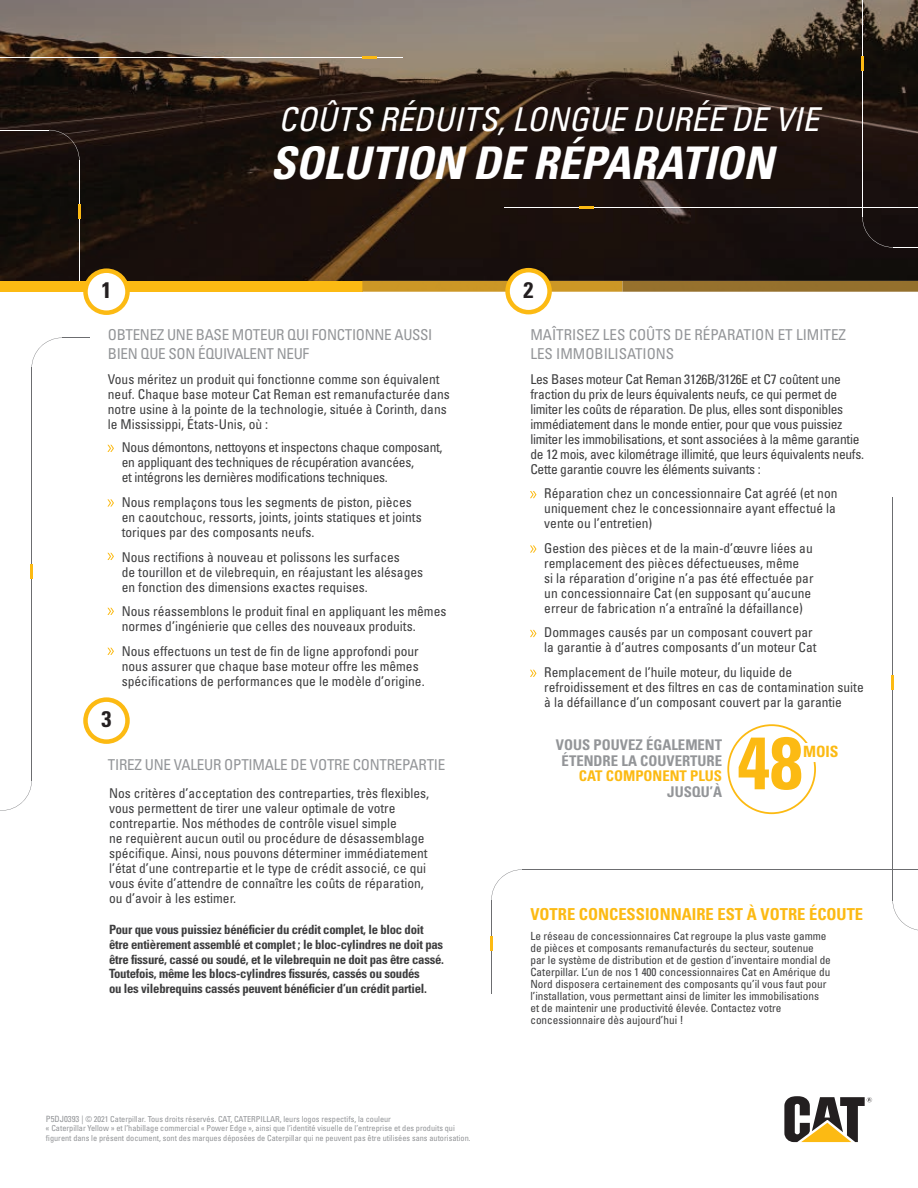
<style>
.page{position:relative;width:918px;height:1188px;background:#fff}
.page>*{position:absolute;margin:0;border:0;box-sizing:border-box;transform-origin:0 0}
.t1{font:700 condensed 74.1px "Univers LT Std";color:#fcba13}
.t2{font:italic 700 condensed 45px "Univers LT Std";color:#fff}
.t3{font:italic condensed 32.85px "Univers LT Std";color:#fff}
.t4{font:700 condensed 22.5px "Univers LT Std";color:#231f20}
.t5{font:700 condensed 16.5px "Univers LT Std";color:#fcba13}
.t6{font:700 condensed 15.6px "Univers LT Std";color:#fcba13}
.t7{font:condensed 15px/19.5px "Univers LT Std";letter-spacing:-.015em;color:#939598}
.t8{font:700 condensed 14.7px/15.5px "Univers LT Std";color:#939598;text-align:center}
.t9{font:700 condensed 14.7px "Univers LT Std";color:#fcba13}
.t10{font:condensed 13.5px/15px "Univers LT Std";color:#3e3e3f}
.t11{font:condensed 13.5px/15px "Univers LT Std";letter-spacing:-.02em;color:#3e3e3f}
.t12{font:700 condensed 12.75px/15px "Univers LT Std";letter-spacing:-.02em;color:#3e3e3f}
.t13{font:condensed 11.25px/12px "Univers LT Std";color:#3e3e3f}
.t14{font:condensed 8.25px/9.9px "Univers LT Std";color:#939598}
.s1{font-size:8.7px}
</style>
<div class="page">
<img style="left:0;top:0;width:918px;height:281px">
<hr style="left:0;top:57px;width:402px;height:1px;background:#fff">
<hr style="left:504px;top:207px;width:414px;height:1px;background:#fff">
<hr style="left:579px;top:206px;width:14px;height:3px;background:#fcba13">
<hr style="left:362px;top:56px;width:14px;height:3px;background:#fcba13">
<svg style="left:784px;top:1096px;width:88px;height:46px"></svg>
<div style="left:0;top:281px;width:362px;height:11px;background:#fcba13"></div>
<img style="left:362px;top:281px;width:556px;height:11px">
<div style="left:862px;top:217px;width:56px;height:31px;background:#150d0d"></div>
<hr style="left:862px;top:0;width:1px;height:217px;background:#fff">
<hr style="left:861px;top:56px;width:3px;height:14px;background:#fcba13">
<svg style="left:49px;top:130px;width:31px;height:31px"></svg>
<hr style="left:79px;top:161px;width:1px;height:120px;background:#fff">
<hr style="left:0;top:130px;width:48px;height:1px;background:#fff">
<hr style="left:78px;top:205px;width:3px;height:14px;background:#fcba13">
<svg style="left:83px;top:268px;width:47px;height:47px"></svg>
<svg style="left:107px;top:499px;width:7px;height:8px"></svg>
<svg style="left:107px;top:553px;width:7px;height:7px"></svg>
<svg style="left:107px;top:608px;width:7px;height:7px"></svg>
<svg style="left:107px;top:648px;width:7px;height:7px"></svg>
<svg style="left:107px;top:445px;width:7px;height:7px"></svg>
<svg style="left:83px;top:697px;width:47px;height:47px"></svg>
<svg style="left:505px;top:268px;width:47px;height:46px"></svg>
<svg style="left:530px;top:491px;width:7px;height:7px"></svg>
<svg style="left:530px;top:545px;width:7px;height:8px"></svg>
<svg style="left:530px;top:630px;width:7px;height:7px"></svg>
<svg style="left:530px;top:670px;width:7px;height:7px"></svg>
<hr style="left:522px;top:869px;width:396px;height:1px;background:#6c6d70">
<svg style="left:893px;top:903px;width:25px;height:28px"></svg>
<hr style="left:893px;top:497px;width:1px;height:403px;background:#6c6d70">
<hr style="left:491px;top:900px;width:1px;height:94px;background:#6c6d70">
<svg style="left:491px;top:869px;width:31px;height:31px"></svg>
<hr style="left:490px;top:937px;width:3px;height:14px;background:#fcba13">
<hr style="left:891px;top:675px;width:3px;height:14px;background:#fcba13">
<svg style="left:727px;top:724px;width:89px;height:90px"></svg>
<div style="left:803px;top:743px;width:22px;height:19px;background:#fff"></div>
<svg style="left:32px;top:338px;width:28px;height:27px"></svg>
<svg style="left:0;top:780px;width:32px;height:31px"></svg>
<hr style="left:32px;top:367px;width:1px;height:414px;background:#6c6d70">
<hr style="left:30px;top:564px;width:3px;height:14px;background:#fcba13">
<h3 class="t4" style="left:102px;top:277px;width:11px">1</h3>
<h3 class="t3" style="left:279px;top:99px;width:542px">COÛTS RÉDUITS, LONGUE DURÉE DE VIE</h3>
<h2 class="t2" style="left:270px;top:136px;width:504px">SOLUTION DE RÉPARATION</h2>
<h3 class="t4" style="left:524px;top:276px;width:11px">2</h3>
<p class="t7" style="left:108px;top:325px;width:326px">OBTENEZ UNE BASE MOTEUR QUI FONCTIONNE AUSSI<br>BIEN QUE SON ÉQUIVALENT NEUF</p>
<p class="t7" style="left:530px;top:325px;width:317px">MAÎTRISEZ LES COÛTS DE RÉPARATION ET LIMITEZ<br>LES IMMOBILISATIONS</p>
<p class="t10" style="left:108px;top:372px;width:343px">Vous méritez un produit qui fonctionne comme son équivalent neuf. Chaque base moteur Cat Reman est remanufacturée dans notre usine à la pointe de la technologie, située à Corinth, dans le Mississippi, États-Unis, où :</p>
<h3 class="t4" style="left:102px;top:705px;width:11px">3</h3>
<p class="t11" style="left:122px;top:440px;width:322px">Nous démontons, nettoyons et inspectons chaque composant, en appliquant des techniques de récupération avancées,<br>et intégrons les dernières modifications techniques.</p>
<p class="t10" style="left:122px;top:495px;width:301px">Nous remplaçons tous les segments de piston, pièces en caoutchouc, ressorts, joints, joints statiques et joints toriques par des composants neufs.</p>
<p class="t10" style="left:122px;top:549px;width:303px">Nous rectifions à nouveau et polissons les surfaces<br>de tourillon et de vilebrequin, en réajustant les alésages en fonction des dimensions exactes requises.</p>
<p class="t10" style="left:122px;top:604px;width:326px">Nous réassemblons le produit final en appliquant les mêmes normes d’ingénierie que celles des nouveaux produits.</p>
<p class="t10" style="left:122px;top:644px;width:304px">Nous effectuons un test de fin de ligne approfondi pour nous assurer que chaque base moteur offre les mêmes spécifications de performances que le modèle d’origine.</p>
<p class="t7" style="left:108px;top:754px;width:339px">TIREZ UNE VALEUR OPTIMALE DE VOTRE CONTREPARTIE</p>
<p class="t10" style="left:109px;top:785px;width:322px">Nos critères d’acceptation des contreparties, très flexibles, vous permettent de tirer une valeur optimale de votre contrepartie. Nos méthodes de contrôle visuel simple<br>ne requièrent aucun outil ou procédure de désassemblage spécifique. Ainsi, nous pouvons déterminer immédiatement l’état d’une contrepartie et le type de crédit associé, ce qui vous évite d’attendre de connaître les coûts de réparation, ou d’avoir à les estimer.</p>
<p class="t12" style="left:109px;top:921px;width:337px">Pour que vous puissiez bénéficier du crédit complet, le bloc doit être entièrement assemblé et complet ; le bloc-cylindres ne doit pas être fissuré, cassé ou soudé, et le vilebrequin ne doit pas être cassé.<br>Toutefois, même les blocs-cylindres fissurés, cassés ou soudés<br>ou les vilebrequins cassés peuvent bénéficier d’un crédit partiel.</p>
<p class="t14" style="left:46px;top:1114px;width:426px"><span class="s1">P5DJ0393 |</span> © 2021 Caterpillar. Tous droits réservés. CAT, CATERPILLAR, leurs logos respectifs, la couleur<br>« Caterpillar Yellow » et l’habillage commercial « Power Edge », ainsi que l’identité visuelle de l’entreprise et des produits qui figurent dans le présent document, sont des marques déposées de Caterpillar qui ne peuvent pas être utilisées sans autorisation.</p>
<p class="t11" style="left:530px;top:372px;width:335px">Les Bases moteur Cat Reman 3126B/3126E et C7 coûtent une fraction du prix de leurs équivalents neufs, ce qui permet de limiter les coûts de réparation. De plus, elles sont disponibles immédiatement dans le monde entier, pour que vous puissiez limiter les immobilisations, et sont associées à la même garantie de 12 mois, avec kilométrage illimité, que leurs équivalents neufs.<br>Cette garantie couvre les éléments suivants :</p>
<p class="t10" style="left:544px;top:485px;width:295px;text-align:justify">Réparation chez un concessionnaire Cat agréé (et non uniquement chez le concessionnaire ayant effectué la vente ou l’entretien)</p>
<p class="t10" style="left:544px;top:540px;width:271px">Gestion des pièces et de la main-d’œuvre liées au remplacement des pièces défectueuses, même<br>si la réparation d’origine n’a pas été effectuée par un concessionnaire Cat (en supposant qu’aucune erreur de fabrication n’a entraîné la défaillance)</p>
<p class="t10" style="left:544px;top:625px;width:274px">Dommages causés par un composant couvert par la garantie à d’autres composants d’un moteur Cat</p>
<p class="t10" style="left:544px;top:665px;width:321px">Remplacement de l’huile moteur, du liquide de refroidissement et des filtres en cas de contamination suite à la défaillance d’un composant couvert par la garantie</p>
<p class="t8" style="left:556px;top:737px;width:168px">VOUS POUVEZ ÉGALEMENT<br>ÉTENDRE LA COUVERTURE</p>
<p class="t9" style="left:579px;top:767px;width:145px">CAT COMPONENT PLUS</p>
<p class="t8" style="left:667px;top:784px;width:56px">JUSQU’À</p>
<h1 class="t1" style="left:737px;top:717px;width:67px">48</h1>
<p class="t6" style="left:803px;top:742px;width:37px">MOIS</p>
<p class="t5" style="left:530px;top:904px;width:334px">VOTRE CONCESSIONNAIRE EST À VOTRE ÉCOUTE</p>
<p class="t13" style="left:530px;top:929px;width:302px">Le réseau de concessionnaires Cat regroupe la plus vaste gamme de pièces et composants remanufacturés du secteur, soutenue par le système de distribution et de gestion d’inventaire mondial de Caterpillar. L’un de nos 1 400 concessionnaires Cat en Amérique du Nord disposera certainement des composants qu’il vous faut pour l’installation, vous permettant ainsi de limiter les immobilisations<br>et de maintenir une productivité élevée. Contactez votre concessionnaire dès aujourd’hui !</p>
</div>
